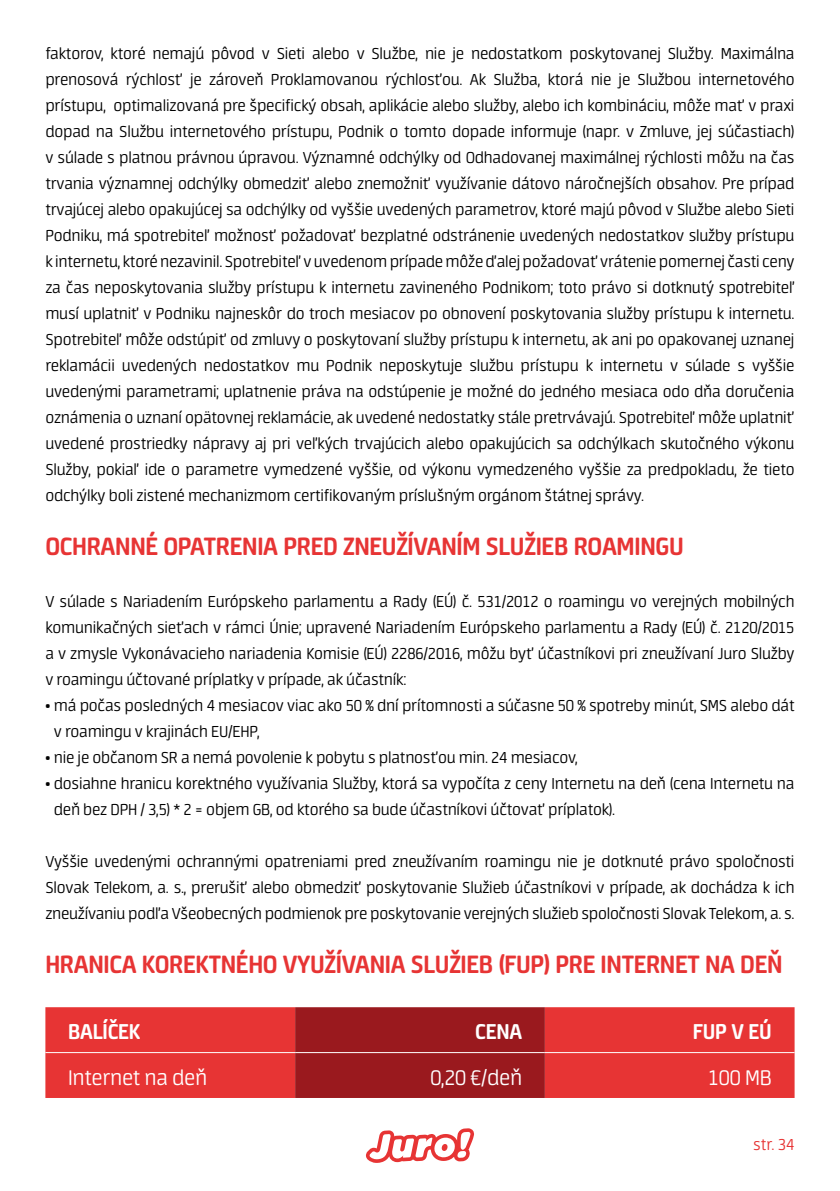
<style>
.page{position:relative;width:840px;height:1191px;background:#fff}
.page>*{position:absolute;margin:0;border:0;box-sizing:border-box;transform-origin:0 0}
.t1{font:700 28px "Neuron";letter-spacing:-.01em;color:#e73434}
.t2{font:300 24px "Neuron";letter-spacing:-.01em;color:#fff}
.t3{font:700 24px "Neuron";letter-spacing:-.01em;color:#fff}
.t4{font:300 18px/26px "Neuron";letter-spacing:-.01em;color:#000;text-align:justify}
.t5{font:300 18px "Neuron";color:#e73434}
</style>
<div class="page">
<svg style="left:366px;top:1128px;width:108px;height:34px"></svg>
<div style="left:45px;top:1007px;width:749px;height:91px;background:#e73434"></div>
<div style="left:295px;top:1007px;width:249px;height:91px;background:#9a191e"></div>
<hr style="left:45px;top:1052px;width:250px;height:1px;background:#fff">
<hr style="left:295px;top:1052px;width:249px;height:1px;background:#fff">
<hr style="left:544px;top:1052px;width:250px;height:1px;background:#fff">
<p class="t4" style="left:45px;top:40px;width:750px">faktorov, ktoré nemajú pôvod v Sieti alebo v Službe, nie je nedostatkom poskytovanej Služby. Maximálna prenosová rýchlosť je zároveň Proklamovanou rýchlosťou. Ak Služba, ktorá nie je Službou internetového prístupu, optimalizovaná pre špecifický obsah, aplikácie alebo služby, alebo ich kombináciu, môže mať v praxi dopad na Službu internetového prístupu, Podnik o tomto dopade informuje (napr. v Zmluve, jej súčastiach) v súlade s platnou právnou úpravou. Významné odchýlky od Odhadovanej maximálnej rýchlosti môžu na čas trvania významnej odchýlky obmedziť alebo znemožniť využívanie dátovo náročnejších obsahov. Pre prípad trvajúcej alebo opakujúcej sa odchýlky od vyššie uvedených parametrov, ktoré majú pôvod v Službe alebo Sieti Podniku, má spotrebiteľ možnosť požadovať bezplatné odstránenie uvedených nedostatkov služby prístupu k internetu, ktoré nezavinil. Spotrebiteľ v uvedenom prípade môže ďalej požadovať vrátenie pomernej časti ceny za čas neposkytovania služby prístupu k internetu zavineného Podnikom; toto právo si dotknutý spotrebiteľ musí uplatniť v Podniku najneskôr do troch mesiacov po obnovení poskytovania služby prístupu k internetu.<br>Spotrebiteľ môže odstúpiť od zmluvy o poskytovaní služby prístupu k internetu, ak ani po opakovanej uznanej reklamácii uvedených nedostatkov mu Podnik neposkytuje službu prístupu k internetu v súlade s vyššie uvedenými parametrami; uplatnenie práva na odstúpenie je možné do jedného mesiaca odo dňa doručenia oznámenia o uznaní opätovnej reklamácie, ak uvedené nedostatky stále pretrvávajú. Spotrebiteľ môže uplatniť uvedené prostriedky nápravy aj pri veľkých trvajúcich alebo opakujúcich sa odchýlkach skutočného výkonu Služby, pokiaľ ide o parametre vymedzené vyššie, od výkonu vymedzeného vyššie za predpokladu, že tieto odchýlky boli zistené mechanizmom certifikovaným príslušným orgánom štátnej správy.</p>
<h1 class="t1" style="left:45px;top:530px;width:639px">OCHRANNÉ OPATRENIA PRED ZNEUŽÍVANÍM SLUŽIEB ROAMINGU</h1>
<p class="t4" style="left:45px;top:588px;width:750px">V súlade s Nariadením Európskeho parlamentu a Rady (EÚ) č. 531/2012 o roamingu vo verejných mobilných komunikačných sieťach v rámci Únie; upravené Nariadením Európskeho parlamentu a Rady (EÚ) č. 2120/2015 a v zmysle Vykonávacieho nariadenia Komisie (EÚ) 2286/2016, môžu byť účastníkovi pri zneužívaní Juro Služby v roamingu účtované príplatky v prípade, ak účastník:</p>
<p class="t4" style="left:54px;top:692px;width:742px;text-indent:-8px">• má počas posledných 4 mesiacov viac ako 50 % dní prítomnosti a súčasne 50 % spotreby minút, SMS alebo dát v roamingu v krajinách EU/EHP,</p>
<p class="t4" style="left:45px;top:744px;width:533px">• nie je občanom SR a nemá povolenie k pobytu s platnosťou min. 24 mesiacov,</p>
<p class="t4" style="left:54px;top:770px;width:742px;text-indent:-8px">• dosiahne hranicu korektného využívania Služby, ktorá sa vypočíta z ceny Internetu na deň (cena Internetu na deň bez DPH / 3,5) * 2 = objem GB, od ktorého sa bude účastníkovi účtovať príplatok).</p>
<p class="t4" style="left:45px;top:848px;width:750px">Vyššie uvedenými ochrannými opatreniami pred zneužívaním roamingu nie je dotknuté právo spoločnosti Slovak Telekom, a. s., prerušiť alebo obmedziť poskytovanie Služieb účastníkovi v prípade, ak dochádza k ich zneužívaniu podľa Všeobecných podmienok pre poskytovanie verejných služieb spoločnosti Slovak Telekom, a. s.</p>
<h1 class="t1" style="left:45px;top:948px;width:738px">HRANICA KOREKTNÉHO VYUŽÍVANIA SLUŽIEB (FUP) PRE INTERNET NA DEŇ</h1>
<h2 class="t3" style="left:68px;top:1017px;width:74px">BALÍČEK</h2>
<h2 class="t3" style="left:475px;top:1017px;width:48px">CENA</h2>
<h2 class="t3" style="left:692px;top:1017px;width:80px">FUP V EÚ</h2>
<h2 class="t2" style="left:68px;top:1064px;width:141px">Internet na deň</h2>
<h2 class="t2" style="left:430px;top:1064px;width:93px">0,20 €/deň</h2>
<h2 class="t2" style="left:707px;top:1064px;width:65px">100 MB</h2>
<p class="t5" style="left:752px;top:1135px;width:43px">str. 34</p>
</div>
